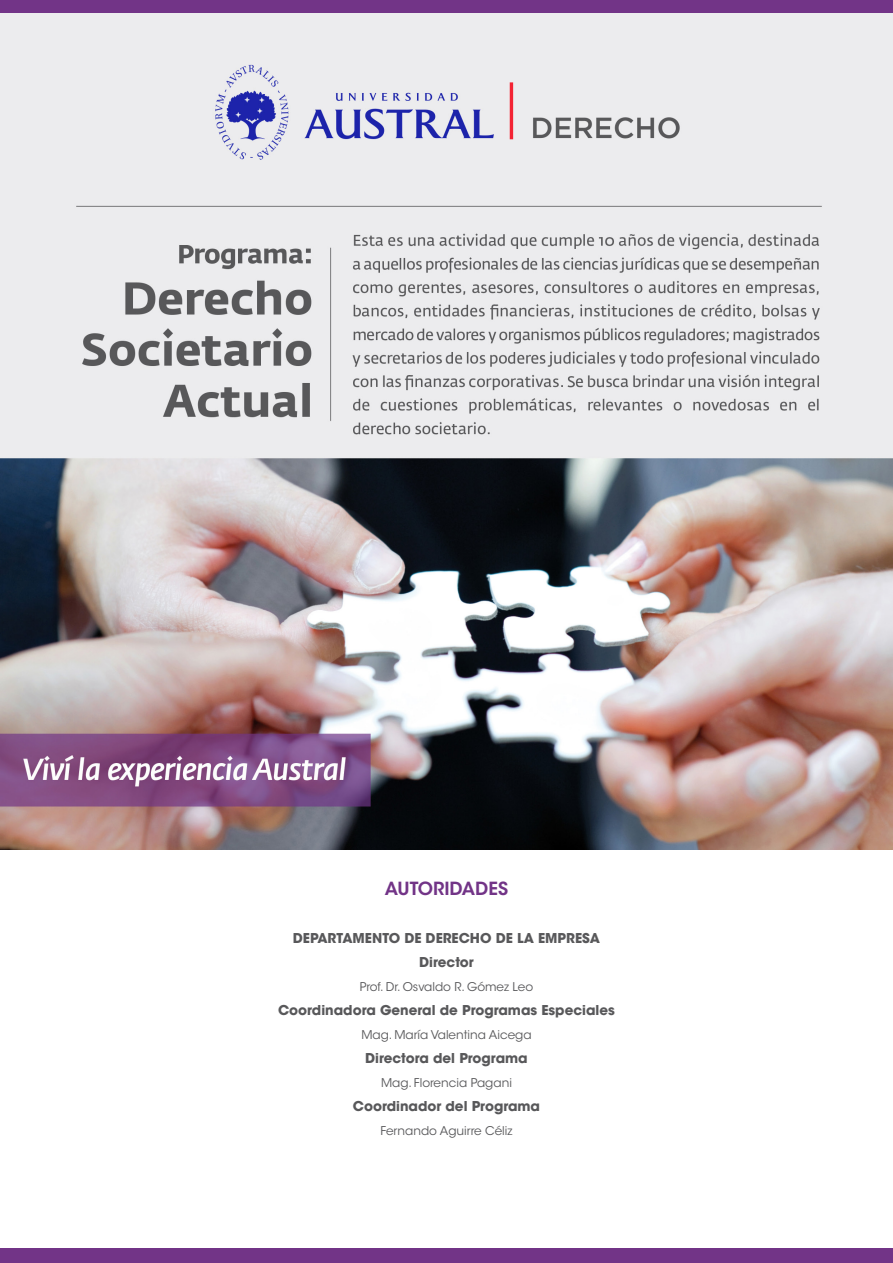
<style>
.page{position:relative;width:893px;height:1263px;background:#fff}
.page>*{position:absolute;margin:0;border:0;box-sizing:border-box;transform-origin:0 0}
.t1{font:600 18px "ITC Avant Garde Std";color:#723487}
.t2{font:700 13.5px/24px "ITC Avant Garde Std";color:#58585a;text-align:center}
.t3{font:12px "ITC Avant Garde Std";color:#58585a}
</style>
<div class="page">
<div style="left:0;top:1249px;width:893px;height:14px;background:#723487"></div>
<div style="left:0;top:0;width:893px;height:14px;background:#723487"></div>
<img style="left:0;top:14px;width:893px;height:835px">
<h1 class="t1" style="left:385px;top:877px;width:125px">AUTORIDADES</h1>
<p class="t2" style="left:293px;top:926px;width:309px">Departamento de Derecho de la Empresa<br>Director</p>
<p class="t3" style="left:360px;top:979px;width:175px">Prof. Dr. Osvaldo R. Gómez Leo</p>
<p class="t2" style="left:278px;top:998px;width:338px">Coordinadora General de Programas Especiales</p>
<p class="t3" style="left:361px;top:1027px;width:172px">Mag. María Valentina Aicega</p>
<p class="t2" style="left:365px;top:1046px;width:164px">Directora del Programa</p>
<p class="t3" style="left:381px;top:1075px;width:132px">Mag. Florencia Pagani</p>
<p class="t2" style="left:353px;top:1094px;width:189px">Coordinador del Programa</p>
<p class="t3" style="left:380px;top:1123px;width:134px">Fernando Aguirre Céliz</p>
</div>
